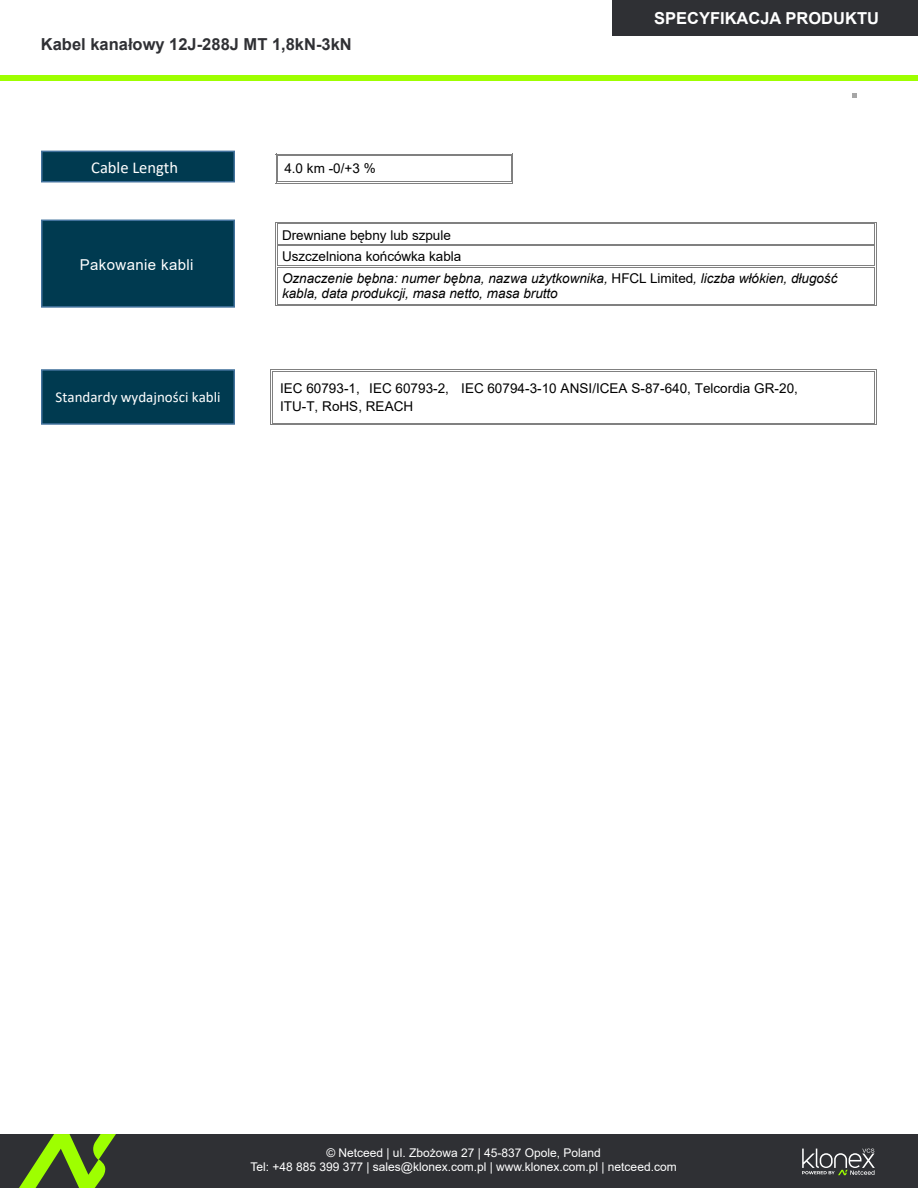
<style>
.page{position:relative;width:918px;height:1188px;background:#fff}
.page>*{position:absolute;margin:0;border:0;box-sizing:border-box;transform-origin:0 0}
.t1{font:700 16.5px "Arial";color:#2f3034}
.t2{font:700 16.5px "Arial";color:#fff}
.t3{font:16.5px "Calibri";color:#fff}
.t4{font:15px "Calibri";color:#fff}
.t5{font:15px "Arial";letter-spacing:.025em;color:#fff}
.t6{font:italic 13.5px/21.8px "Arial";letter-spacing:-.005em;color:#000}
.t7{font:13.5px/18px "Arial";letter-spacing:.005em;color:#000}
.t8{font:12px/14.4px "Arial";color:#fff;text-align:center}
.s1{font-style:normal}
</style>
<div class="page">
<div style="left:612px;top:0;width:306px;height:36px;background:#2f3034"></div>
<div style="left:0;top:75px;width:918px;height:6px;background:#9eff00"></div>
<div style="left:0;top:1134px;width:918px;height:54px;background:#2f3034"></div>
<svg style="left:19px;top:1134px;width:97px;height:54px"></svg>
<svg style="left:802px;top:1149px;width:73px;height:26px"></svg>
<hr style="left:278px;top:154px;width:233px;height:1px;background:#808080">
<hr style="left:278px;top:155px;width:233px;height:1px;background:#808080">
<svg style="left:276px;top:154px;width:2px;height:30px"></svg>
<hr style="left:278px;top:183px;width:233px;height:1px;background:#808080">
<hr style="left:278px;top:182px;width:233px;height:1px;background:#808080">
<svg style="left:511px;top:154px;width:2px;height:30px"></svg>
<hr style="left:277px;top:222px;width:597px;height:1px;background:#808080">
<hr style="left:277px;top:224px;width:597px;height:1px;background:#808080">
<hr style="left:277px;top:244px;width:597px;height:1px;background:#808080">
<hr style="left:277px;top:245px;width:597px;height:1px;background:#808080">
<svg style="left:275px;top:222px;width:3px;height:46px"></svg>
<hr style="left:277px;top:265px;width:597px;height:1px;background:#808080">
<hr style="left:277px;top:267px;width:597px;height:1px;background:#808080">
<svg style="left:874px;top:222px;width:3px;height:46px"></svg>
<hr style="left:277px;top:268px;width:1px;height:36px;background:#808080">
<hr style="left:275px;top:268px;width:1px;height:36px;background:#808080">
<hr style="left:277px;top:305px;width:597px;height:1px;background:#808080">
<hr style="left:277px;top:304px;width:597px;height:1px;background:#808080">
<hr style="left:876px;top:268px;width:1px;height:36px;background:#808080">
<hr style="left:874px;top:268px;width:1px;height:36px;background:#808080">
<hr style="left:273px;top:369px;width:601px;height:1px;background:#808080">
<hr style="left:273px;top:371px;width:601px;height:1px;background:#808080">
<hr style="left:272px;top:372px;width:1px;height:51px;background:#808080">
<hr style="left:270px;top:372px;width:1px;height:51px;background:#808080">
<hr style="left:273px;top:424px;width:601px;height:1px;background:#808080">
<hr style="left:273px;top:423px;width:601px;height:1px;background:#808080">
<hr style="left:876px;top:372px;width:1px;height:51px;background:#808080">
<hr style="left:874px;top:372px;width:1px;height:51px;background:#808080">
<div style="left:41px;top:151px;width:194px;height:31px;background:#003a50;border:2px solid #41719c"></div>
<div style="left:41px;top:220px;width:194px;height:88px;background:#003a50;border:2px solid #41719c"></div>
<div style="left:41px;top:369px;width:194px;height:56px;background:#003a50;border:2px solid #41719c"></div>
<svg style="left:853px;top:93px;width:4px;height:5px"></svg>
<p class="t1" style="left:41px;top:38px;width:312px">Kabel kanałowy 12J-288J MT 1,8kN-3kN</p>
<p class="t3" style="left:91px;top:161px;width:88px">Cable Length</p>
<p class="t7" style="left:284px;top:160px;width:93px">4.0 km -0/+3 %</p>
<p class="t2" style="left:654px;top:12px;width:226px">SPECYFIKACJA PRODUKTU</p>
<p class="t5" style="left:80px;top:259px;width:115px">Pakowanie kabli</p>
<p class="t4" style="left:56px;top:390px;width:167px">Standardy wydajności kabli</p>
<p class="t6" style="left:282px;top:225px;width:557px"><span class="s1">Drewniane bębny lub szpule<br>Uszczelniona końcówka kabla<br></span>Oznaczenie bębna: numer bębna, nazwa użytkownika, <span class="s1">HFCL Limited</span>, liczba włókien, długość</p>
<p class="t6" style="left:282px;top:284px;width:277px">kabla, data produkcji, masa netto, masa brutto</p>
<p class="t7" style="left:280px;top:381px;width:519px">IEC 60793-1, IEC 60793-2, IEC 60794-3-10 ANSI/ICEA S-87-640, Telcordia GR-20,<br>ITU-T, RoHS, REACH</p>
<p class="t8" style="left:251px;top:1146px;width:428px">© Netceed | ul. Zbożowa 27 | 45-837 Opole, Poland<br>Tel: +48 885 399 377 | sales@klonex.com.pl | www.klonex.com.pl | netceed.com</p>
</div>
